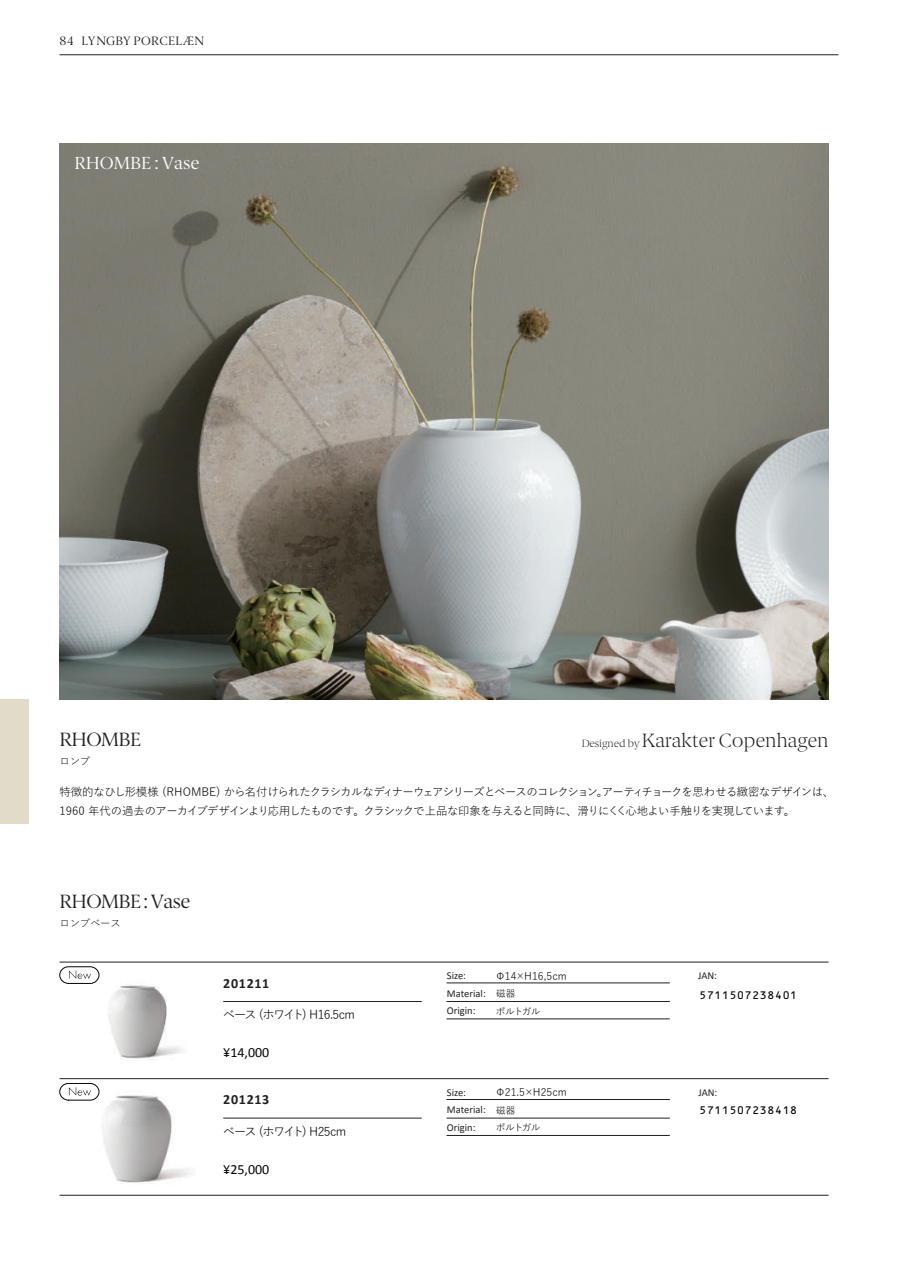
<style>
.page{position:relative;width:903px;height:1275px;background:#fff}
.page>*{position:absolute;margin:0;border:0;box-sizing:border-box;transform-origin:0 0}
.t1{font:300 19.25px "Berlingske Serif";color:#231f20}
.t2{font:19.25px "Berlingske Serif";letter-spacing:-.03em;color:#231f20}
.t3{font:17.5px "Berlingske Serif";color:#fff}
.t4{font:14px "Calibri";color:#030303}
.t5{font:700 14px "Calibri";letter-spacing:.05em;color:#231f20}
.t6{font:12.25px "Yu Go Pr 6 N";letter-spacing:-.09em;color:#030303}
.t7{font:12.25px "Berlingske Serif";letter-spacing:.025em;color:#231f20}
.t8{font:11.38px/19.2px "Yu Go Pr 6 N";letter-spacing:-.06em;color:#030303}
.t9{font:10.5px/17.5px "Calibri";color:#231f20}
.t10{font:10.5px "OCRB Std";color:#030303}
.t11{font:10.5px "Yu Go Pr 6 N";color:#030303}
.t12{font:10.5px "Yu Go Pr 6 N";letter-spacing:-.03em;color:#231f20}
.t13{font:9.62px/17.5px "Yu Go Pr 6 N";letter-spacing:-.065em;color:#030303}
.s1{font-size:10.5px}
</style>
<div class="page">
<hr style="left:60px;top:54px;width:778px;height:1px;background:#231f20">
<div style="left:0;top:699px;width:28px;height:124px;background:#e3dbc9"></div>
<hr style="left:60px;top:962px;width:768px;height:1px;background:#231f20">
<hr style="left:446px;top:983px;width:224px;height:1px;background:#231f20">
<hr style="left:446px;top:1001px;width:224px;height:1px;background:#231f20">
<hr style="left:223px;top:1001px;width:199px;height:1px;background:#231f20">
<hr style="left:446px;top:1018px;width:224px;height:1px;background:#231f20">
<hr style="left:60px;top:1078px;width:768px;height:1px;background:#231f20">
<hr style="left:446px;top:1099px;width:224px;height:1px;background:#231f20">
<hr style="left:446px;top:1118px;width:224px;height:1px;background:#231f20">
<hr style="left:223px;top:1118px;width:199px;height:1px;background:#231f20">
<hr style="left:446px;top:1135px;width:224px;height:1px;background:#231f20">
<hr style="left:60px;top:1195px;width:768px;height:1px;background:#231f20">
<img style="left:60px;top:144px;width:768px;height:555px">
<img style="left:60px;top:966px;width:124px;height:94px">
<img style="left:61px;top:1083px;width:131px;height:101px">
<svg style="left:69px;top:970px;width:22px;height:9px"></svg>
<div style="left:60px;top:966px;width:39px;height:18px;border:1px solid #030303;border-radius:9px"></div>
<svg style="left:69px;top:1087px;width:22px;height:9px"></svg>
<div style="left:60px;top:1083px;width:39px;height:17px;border:1px solid #030303;border-radius:9px"></div>
<p class="t7" style="left:60px;top:33px;width:146px">84 LYNGBY PORCELÆN</p>
<h2 class="t3" style="left:74px;top:151px;width:127px">RHOMBE : Vase</h2>
<h1 class="t2" style="left:60px;top:727px;width:83px">RHOMBE</h1>
<p class="t12" style="left:60px;top:751px;width:32px">ロンブ</p>
<h1 class="t1" style="left:582px;top:727px;width:248px"><span class="s1">Designed by</span> Karakter Copenhagen</h1>
<p class="t8" style="left:60px;top:780px;width:776px">特徴的なひし形模様 (RHOMBE) から名付けられたクラシカルなディナーウェアシリーズとベースのコレクション。アーティチョークを思わせる緻密なデザインは、<br>1960 年代の過去のアーカイブデザインより応用したものです。クラシックで上品な印象を与えると同時に、滑りにくく心地よい手触りを実現しています。</p>
<h1 class="t2" style="left:60px;top:888px;width:132px">RHOMBE : Vase</h1>
<p class="t12" style="left:60px;top:913px;width:63px">ロンブベース</p>
<p class="t5" style="left:223px;top:974px;width:48px">201211</p>
<p class="t6" style="left:223px;top:1004px;width:134px">ベース (ホワイト) H16.5cm</p>
<p class="t4" style="left:223px;top:1044px;width:48px">¥14,000</p>
<p class="t5" style="left:223px;top:1091px;width:48px">201213</p>
<p class="t6" style="left:223px;top:1120px;width:125px">ベース (ホワイト) H25cm</p>
<p class="t4" style="left:223px;top:1160px;width:48px">¥25,000</p>
<p class="t9" style="left:447px;top:967px;width:41px">Size:<br>Material:<br>Origin:</p>
<p class="t11" style="left:495px;top:966px;width:73px">Φ14×H16,5cm</p>
<p class="t9" style="left:698px;top:966px;width:21px">JAN:</p>
<p class="t13" style="left:496px;top:984px;width:46px">磁器<br>ポルトガル</p>
<p class="t10" style="left:699px;top:990px;width:100px">5711507238401</p>
<p class="t9" style="left:447px;top:1083px;width:41px">Size:<br>Material:<br>Origin:</p>
<p class="t11" style="left:495px;top:1083px;width:73px">Φ21.5×H25cm</p>
<p class="t9" style="left:698px;top:1084px;width:21px">JAN:</p>
<p class="t13" style="left:496px;top:1100px;width:46px">磁器<br>ポルトガル</p>
<p class="t10" style="left:699px;top:1105px;width:100px">5711507238418</p>
</div>
